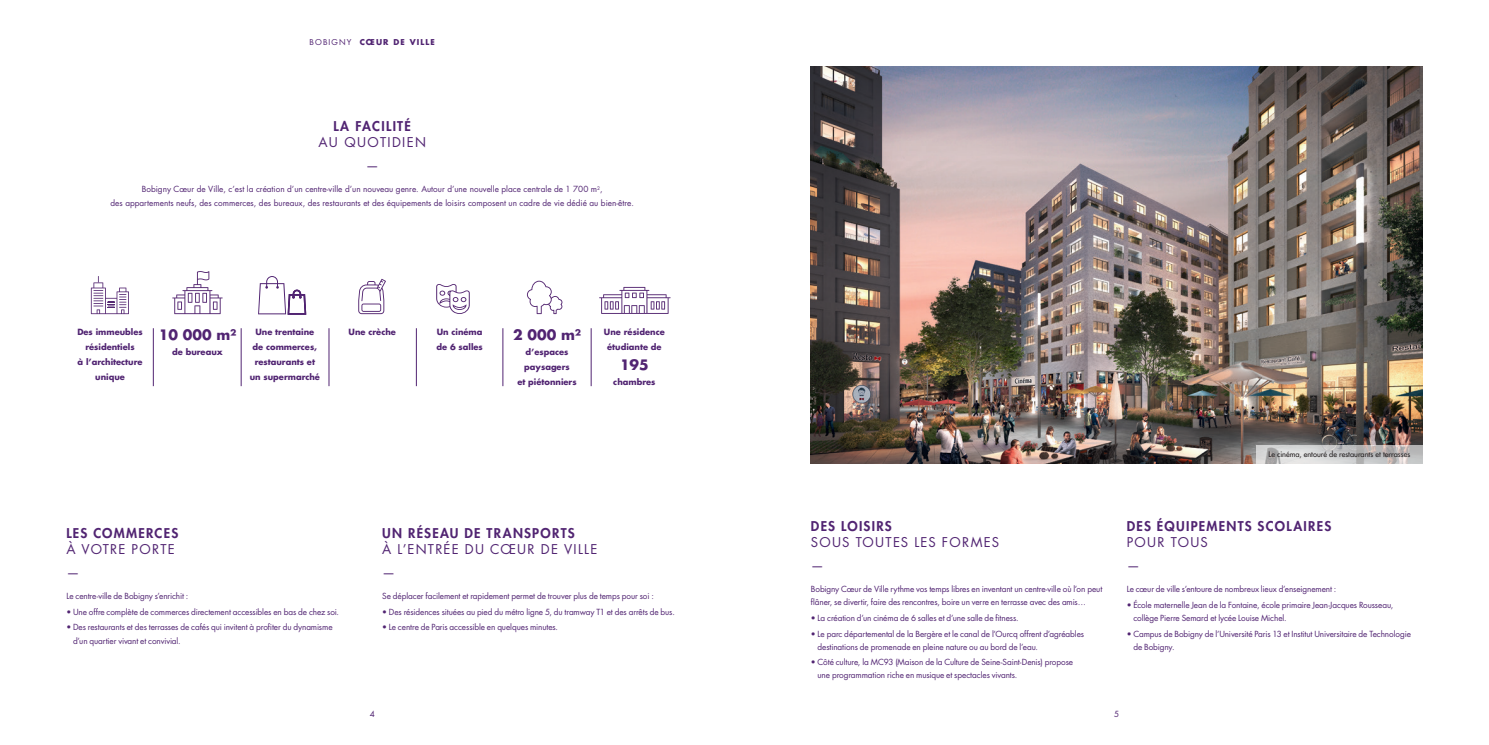
<style>
.page{position:relative;width:1489px;height:745px;background:#fff}
.page>*{position:absolute;margin:0;border:0;box-sizing:border-box;transform-origin:0 0}
.t1{font:700 14px "Futura Std";color:#512472}
.t2{font:13.12px/15.8px "Futura Std";letter-spacing:.1em;color:#512472}
.t3{font:800 13.12px/15.8px "Futura Std";letter-spacing:.095em;color:#512472}
.t4{font:700 8.31px/14.9px "Futura Std";color:#512472;text-align:center}
.t5{font:8.22px/13.1px "Futura Std";letter-spacing:-.01em;color:#512472}
.t6{font:700 7.88px "Futura Std";letter-spacing:.14em;color:#512472}
.t7{font:500 7.44px "Futura Std";letter-spacing:.005em;color:#231f20}
.s1{font-weight:400}
.s2{font-weight:800}
</style>
<div class="page">
<img style="left:810px;top:66px;width:612px;height:397px">
<svg style="left:1255px;top:444px;width:167px;height:19px;background:#c3c2c2"></svg>
<svg style="left:172px;top:271px;width:51px;height:43px"></svg>
<svg style="left:258px;top:276px;width:49px;height:38px"></svg>
<svg style="left:358px;top:278px;width:28px;height:36px"></svg>
<svg style="left:436px;top:284px;width:34px;height:30px"></svg>
<svg style="left:526px;top:280px;width:37px;height:34px"></svg>
<svg style="left:599px;top:287px;width:71px;height:27px"></svg>
<svg style="left:90px;top:276px;width:39px;height:38px"></svg>
<hr style="left:153px;top:328px;width:1px;height:58px;background:#512472">
<hr style="left:241px;top:328px;width:1px;height:58px;background:#512472">
<hr style="left:328px;top:328px;width:1px;height:58px;background:#512472">
<hr style="left:416px;top:328px;width:1px;height:58px;background:#512472">
<hr style="left:502px;top:328px;width:1px;height:58px;background:#512472">
<hr style="left:590px;top:328px;width:1px;height:58px;background:#512472">
<p class="t6" style="left:309px;top:36px;width:127px"><span class="s1">BOBIGNY</span> CŒUR DE VILLE</p>
<p class="t2" style="left:318px;top:118px;width:109px;text-align:center"><span class="s2">LA FACILITÉ<br></span>AU QUOTIDIEN</p>
<p class="t2" style="left:365px;top:157px;width:15px">—</p>
<p class="t5" style="left:111px;top:183px;width:525px;text-align:center">Bobigny Cœur de Ville, c’est la création d’un centre-ville d’un nouveau genre. Autour d’une nouvelle place centrale de 1 700 m<sup>2</sup>,<br>des appartements neufs, des commerces, des bureaux, des restaurants et des équipements de loisirs composent un cadre de vie dédié au bien-être.</p>
<p class="t4" style="left:77px;top:324px;width:67px">Des immeubles résidentiels<br>à l’architecture unique</p>
<p class="t1" style="left:159px;top:325px;width:79px">10 000 m²</p>
<p class="t4" style="left:172px;top:344px;width:52px">de bureaux</p>
<p class="t4" style="left:250px;top:324px;width:72px">Une trentaine de commerces, restaurants et un supermarché</p>
<p class="t4" style="left:348px;top:324px;width:49px">Une crèche</p>
<p class="t4" style="left:436px;top:324px;width:48px;text-align:left">Un cinéma de 6 salles</p>
<p class="t1" style="left:513px;top:325px;width:69px">2 000 m²</p>
<p class="t4" style="left:517px;top:344px;width:61px">d’espaces paysagers<br>et piétonniers</p>
<p class="t4" style="left:604px;top:324px;width:62px">Une résidence étudiante de</p>
<p class="t1" style="left:620px;top:355px;width:30px">195</p>
<p class="t4" style="left:613px;top:374px;width:44px">chambres</p>
<p class="t3" style="left:66px;top:525px;width:113px">LES COMMERCES<br><span class="s1">À VOTRE PORTE</span></p>
<p class="t2" style="left:66px;top:563px;width:15px">—</p>
<p class="t5" style="left:66px;top:589px;width:123px">Le centre-ville de Bobigny s’enrichit :</p>
<p class="t5" style="left:66px;top:605px;width:274px">• Une offre complète de commerces directement accessibles en bas de chez soi.</p>
<p class="t5" style="left:73px;top:620px;width:261px;text-indent:-7px">• Des restaurants et des terrasses de cafés qui invitent à profiter du dynamisme d’un quartier vivant et convivial.</p>
<p class="t7" style="left:1268px;top:449px;width:143px">Le cinéma, entouré de restaurants et terrasses</p>
<p class="t2" style="left:382px;top:525px;width:217px"><span class="s2">UN RÉSEAU DE TRANSPORTS<br></span>À L’ENTRÉE DU CŒUR DE VILLE</p>
<p class="t2" style="left:382px;top:563px;width:15px">—</p>
<p class="t5" style="left:382px;top:589px;width:273px">Se déplacer facilement et rapidement permet de trouver plus de temps pour soi :</p>
<p class="t5" style="left:382px;top:605px;width:294px">• Des résidences situées au pied du métro ligne 5, du tramway T1 et des arrêts de bus.</p>
<p class="t5" style="left:382px;top:620px;width:177px">• Le centre de Paris accessible en quelques minutes.</p>
<p class="t2" style="left:810px;top:518px;width:190px"><span class="s2">DES LOISIRS<br></span>SOUS TOUTES LES FORMES</p>
<p class="t2" style="left:810px;top:556px;width:15px">—</p>
<p class="t5" style="left:810px;top:582px;width:293px">Bobigny Cœur de Ville rythme vos temps libres en inventant un centre-ville où l’on peut flâner, se divertir, faire des rencontres, boire un verre en terrasse avec des amis…</p>
<p class="t5" style="left:810px;top:611px;width:209px">• La création d’un cinéma de 6 salles et d’une salle de fitness.</p>
<p class="t5" style="left:817px;top:626px;width:268px;text-indent:-7px">• Le parc départemental de la Bergère et le canal de l’Ourcq offrent d’agréables destinations de promenade en pleine nature ou au bord de l’eau.</p>
<p class="t5" style="left:817px;top:655px;width:257px;text-indent:-7px">• Côté culture, la MC93 (Maison de la Culture de Seine-Saint-Denis) propose une programmation riche en musique et spectacles vivants.</p>
<p class="t3" style="left:1126px;top:518px;width:206px">DES ÉQUIPEMENTS SCOLAIRES<br><span class="s1">POUR TOUS</span></p>
<p class="t2" style="left:1126px;top:556px;width:15px">—</p>
<p class="t5" style="left:1126px;top:582px;width:211px">Le cœur de ville s’entoure de nombreux lieux d’enseignement :</p>
<p class="t5" style="left:1133px;top:598px;width:261px;text-indent:-7px">• École maternelle Jean de la Fontaine, école primaire Jean-Jacques Rousseau, collège Pierre Semard et lycée Louise Michel.</p>
<p class="t5" style="left:1133px;top:626px;width:279px;text-indent:-7px">• Campus de Bobigny de l’Université Paris 13 et Institut Universitaire de Technologie de Bobigny.</p>
<p class="t5" style="left:370px;top:707px;width:7px">4</p>
<p class="t5" style="left:1114px;top:707px;width:7px">5</p>
</div>
